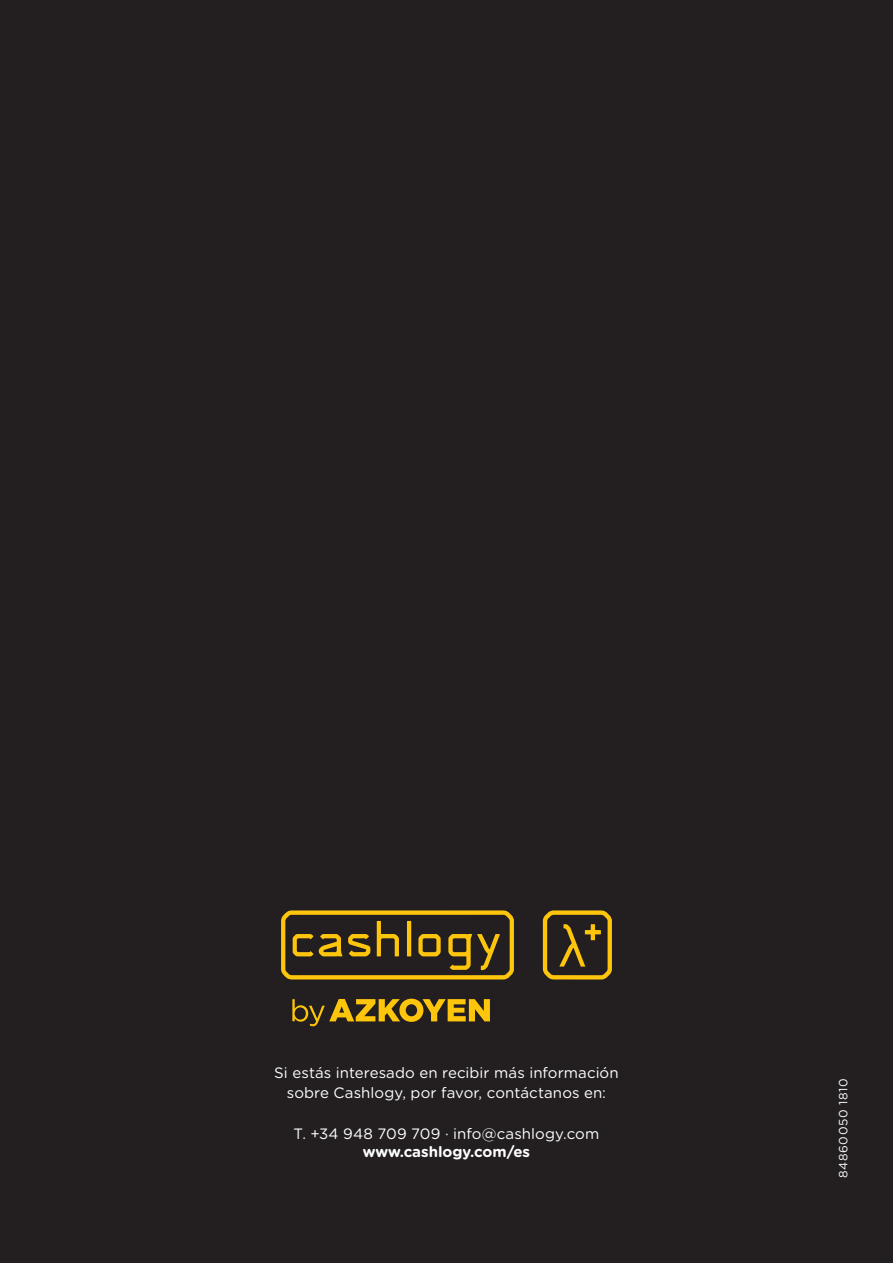
<style>
.page{position:relative;width:893px;height:1263px;background:#231f20}
.page>*{position:absolute;margin:0;border:0;box-sizing:border-box;transform-origin:0 0}
.t1{font:15px/20.1px "Gotham Rounded";letter-spacing:.005em;color:#fff;text-align:center}
.t2{font:700 15px "Gotham Rounded";color:#fff}
.t3{font:12px "Gotham Rounded";letter-spacing:.05em;color:#fff}
</style>
<div class="page">
<svg style="left:281px;top:910px;width:233px;height:69px"></svg>
<svg style="left:543px;top:910px;width:69px;height:69px"></svg>
<svg style="left:292px;top:999px;width:198px;height:27px"></svg>
<p class="t1" style="left:274px;top:1062px;width:346px">Si estás interesado en recibir más información sobre Cashlogy, por favor, contáctanos en:</p>
<p class="t1" style="left:294px;top:1122px;width:307px">T. +34 948 709 709 · info@cashlogy.com</p>
<p class="t2" style="left:363px;top:1140px;width:169px">www.cashlogy.com/es</p>
<p class="t3" style="left:835px;top:1178px;width:101px;rotate:-90deg">84860050 1810</p>
</div>
